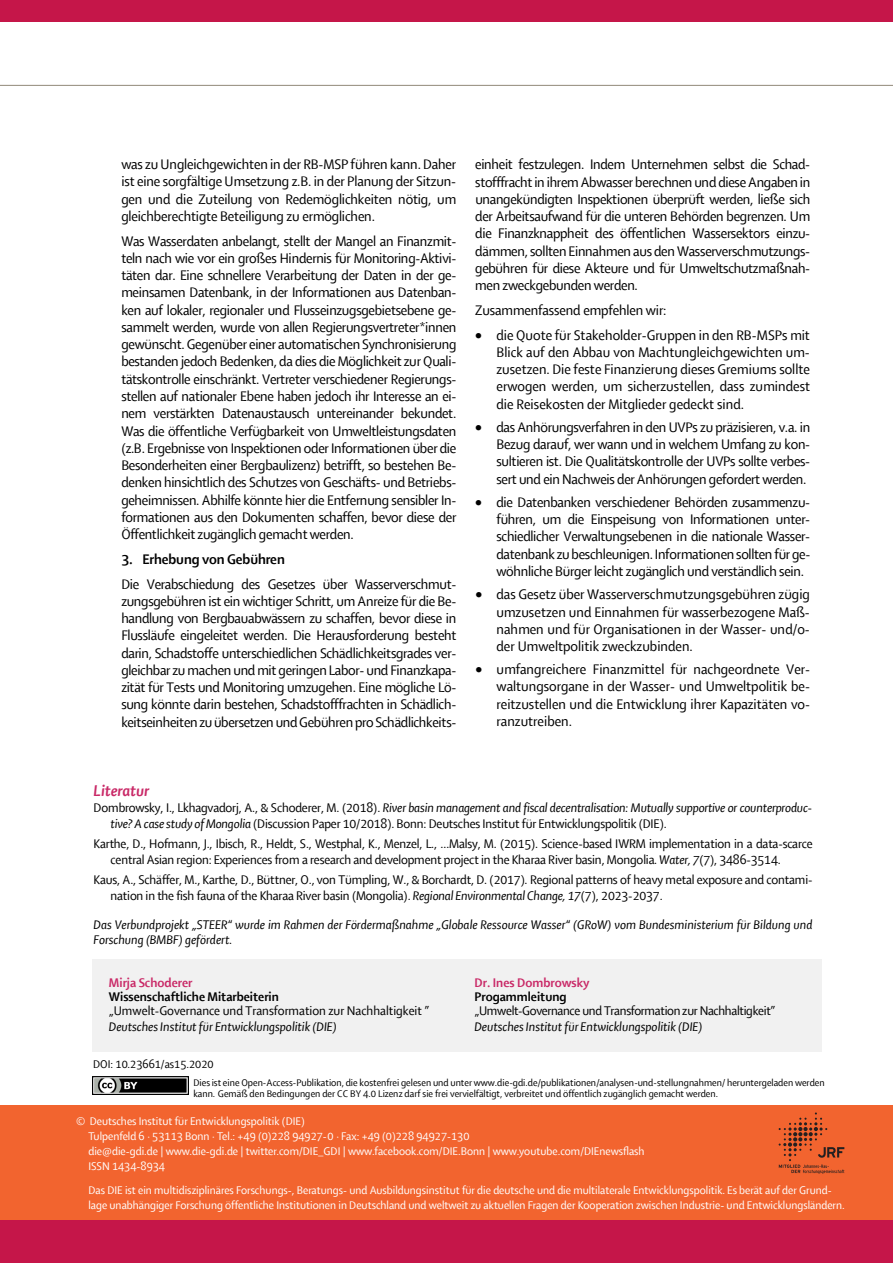
<style>
.page{position:relative;width:893px;height:1263px;background:#fff}
.page>*{position:absolute;margin:0;border:0;box-sizing:border-box;transform-origin:0 0}
.t1{font:16.5px "Shaker RBI";color:#c92967}
.t2{font:15px/17.2px "Shaker R";letter-spacing:-.01em;color:#000;text-align:justify}
.t3{font:15px "Shaker RB";letter-spacing:-.01em;color:#000}
.t4{font:13.5px/19.5px "Shaker R";letter-spacing:-.01em;color:#000}
.t5{font:13.5px/15px "Shaker RI";color:#000}
.t6{font:13.5px "Shaker RB";color:#000}
.t7{font:13.5px "Shaker RB";color:#c92967}
.t8{font:12px/15px "Shaker R";color:#fff}
.t9{font:12px "Shaker R";letter-spacing:-.005em;color:#000}
.t10{font:10.5px/11.6px "Shaker R";color:#000}
.s1{font-family:"Shaker R"}
.s2{font-family:"Shaker RI"}
</style>
<div class="page">
<div style="left:0;top:0;width:893px;height:21px;background:#c51649"></div>
<hr style="left:0;top:85px;width:893px;height:1px;background:#9f988a">
<div style="left:0;top:1106px;width:893px;height:115px;background:#f2642f"></div>
<div style="left:0;top:1220px;width:893px;height:43px;background:#c51649"></div>
<svg style="left:779px;top:1112px;width:65px;height:62px"></svg>
<div style="left:92px;top:959px;width:729px;height:93px;background:#f1f1f1"></div>
<img style="left:93px;top:1076px;width:96px;height:18px">
<p class="t2" style="left:121px;top:156px;width:336px">was zu Ungleichgewichten in der RB-MSP führen kann. Daher ist eine sorgfältige Umsetzung z.B. in der Planung der Sitzun&shy;gen und die Zuteilung von Redemöglichkeiten nötig, um gleichberechtigte Beteiligung zu ermöglichen.</p>
<p class="t2" style="left:121px;top:232px;width:337px">Was Wasserdaten anbelangt, stellt der Mangel an Finanzmit&shy;teln nach wie vor ein großes Hindernis für Monitoring-Aktivi&shy;täten dar. Eine schnellere Verarbeitung der Daten in der ge&shy;meinsamen Datenbank, in der Informationen aus Datenban&shy;ken auf lokaler, regionaler und Flusseinzugsgebietsebene ge&shy;sammelt werden, wurde von allen Regierungsvertreter*innen gewünscht. Gegenüber einer automatischen Synchronisierung bestanden jedoch Bedenken, da dies die Möglichkeit zur Quali&shy;tätskontrolle einschränkt. Vertreter verschiedener Regierungs&shy;stellen auf nationaler Ebene haben jedoch ihr Interesse an ei&shy;nem verstärkten Datenaustausch untereinander bekundet.<br>Was die öffentliche Verfügbarkeit von Umweltleistungsdaten (z.B. Ergebnisse von Inspektionen oder Informationen über die Besonderheiten einer Bergbaulizenz) betrifft, so bestehen Be&shy;denken hinsichtlich des Schutzes von Geschäfts- und Betriebs&shy;geheimnissen. Abhilfe könnte hier die Entfernung sensibler In&shy;formationen aus den Dokumenten schaffen, bevor diese der Öffentlichkeit zugänglich gemacht werden.</p>
<p class="t3" style="left:121px;top:551px;width:165px">3. Erhebung von Gebühren</p>
<p class="t2" style="left:121px;top:575px;width:336px">Die Verabschiedung des Gesetzes über Wasserverschmut&shy;zungsgebühren ist ein wichtiger Schritt, um Anreize für die Be&shy;handlung von Bergbauabwässern zu schaffen, bevor diese in Flussläufe eingeleitet werden. Die Herausforderung besteht darin, Schadstoffe unterschiedlichen Schädlichkeitsgrades ver&shy;gleichbar zu machen und mit geringen Labor- und Finanzkapa&shy;zität für Tests und Monitoring umzugehen. Eine mögliche Lö&shy;sung könnte darin bestehen, Schadstofffrachten in Schädlich&shy;keitseinheiten zu übersetzen und Gebühren pro Schädlichkeits-</p>
<p class="t2" style="left:475px;top:156px;width:337px">einheit festzulegen. Indem Unternehmen selbst die Schad&shy;stofffrachtin ihremAbwasser berechnen und diese Angaben in unangekündigten Inspektionen überprüft werden, ließe sich der Arbeitsaufwand für die unteren Behörden begrenzen. Um die Finanzknappheit des öffentlichen Wassersektors einzu&shy;dämmen, sollten Einnahmen aus den Wasserverschmutzungs&shy;gebühren für diese Akteure und für Umweltschutzmaßnah&shy;men zweckgebunden werden.</p>
<p class="t2" style="left:475px;top:302px;width:193px">Zusammenfassend empfehlen wir:</p>
<p class="t2" style="left:496px;top:326px;width:315px;text-indent:-21px">• die Quote für Stakeholder-Gruppen in den RB-MSPs mit Blick auf den Abbau von Machtungleichgewichten um&shy;zusetzen. Die feste Finanzierung dieses Gremiums sollte erwogen werden, um sicherzustellen, dass zumindest die Reisekosten der Mitglieder gedeckt sind.</p>
<p class="t2" style="left:497px;top:419px;width:315px;text-indent:-21px">• das Anhörungsverfahren in den UVPs zu präzisieren, v.a. in Bezug darauf, wer wann und in welchem Umfang zu kon&shy;sultieren ist. Die Qualitätskontrolle der UVPs sollte verbes&shy;sert und ein Nachweis der Anhörungen gefordert werden.</p>
<p class="t2" style="left:497px;top:494px;width:315px;text-indent:-21px">• die Datenbanken verschiedener Behörden zusammenzu&shy;führen, um die Einspeisung von Informationen unter&shy;schiedlicher Verwaltungsebenen in die nationale Wasser&shy;datenbank zu beschleunigen. Informationen sollten für ge&shy;wöhnliche Bürger leicht zugänglich und verständlich sein.</p>
<p class="t2" style="left:497px;top:586px;width:315px;text-indent:-21px">• das Gesetz über Wasserverschmutzungsgebühren zügig umzusetzen und Einnahmen für wasserbezogene Maß&shy;nahmen und für Organisationen in der Wasser- und/o&shy;der Umweltpolitik zweckzubinden.</p>
<p class="t2" style="left:497px;top:661px;width:315px;text-indent:-21px">• umfangreichere Finanzmittel für nachgeordnete Ver&shy;waltungsorgane in der Wasser- und Umweltpolitik be&shy;reitzustellen und die Entwicklung ihrer Kapazitäten vo&shy;ranzutreiben.</p>
<p class="t1" style="left:94px;top:781px;width:57px">Literatur</p>
<p class="t5" style="left:94px;top:800px;width:720px"><span class="s1">Dombrowsky, I., Lkhagvadorj, A., &amp; Schoderer, M. (2018).</span> River basin management and fiscal decentralisation: Mutually supportive or counterproduc-</p>
<p class="t4" style="left:94px;top:814px;width:721px;text-indent:17px"><span class="s2">tive? A case study of Mongolia</span> (Discussion Paper 10/2018). Bonn: Deutsches Institut für Entwicklungspolitik (DIE).<br>Karthe, D., Hofmann, J., Ibisch, R., Heldt, S., Westphal, K., Menzel, L., …Malsy, M. (2015). Science-based IWRM implementation in a data-scarce</p>
<p class="t4" style="left:94px;top:850px;width:720px;text-indent:17px">central Asian region: Experiences from a research and development project in the Kharaa River basin, Mongolia<span class="s2">. Water, 7</span>(7), 3486-3514.<br>Kaus, A., Schäffer, M., Karthe, D., Büttner, O., von Tümpling, W., &amp; Borchardt, D. (2017). Regional patterns of heavy metal exposure and contami-</p>
<p class="t4" style="left:111px;top:886px;width:554px">nation in the fish fauna of the Kharaa River basin (Mongolia). <span class="s2">Regional Environmental Change, 17</span>(7), 2023-2037.</p>
<p class="t5" style="left:94px;top:917px;width:720px">Das Verbundprojekt „STEER“ wurde im Rahmen der Fördermaßnahme „Globale Ressource Wasser“ (GRoW) vom Bundesministerium für Bildung und<br>Forschung (BMBF) gefördert.</p>
<p class="t7" style="left:109px;top:975px;width:85px">Mirja Schoderer</p>
<p class="t6" style="left:109px;top:989px;width:172px">Wissenschaftliche Mitarbeiterin</p>
<p class="t4" style="left:109px;top:1001px;width:322px">„Umwelt-Governance und Transformation zur Nachhaltigkeit ”</p>
<p class="t5" style="left:109px;top:1019px;width:230px">Deutsches Institut für Entwicklungspolitik (DIE)</p>
<p class="t9" style="left:93px;top:1058px;width:122px">DOI: 10.23661/as15.2020</p>
<p class="t7" style="left:474px;top:975px;width:117px">Dr. Ines Dombrowsky</p>
<p class="t6" style="left:474px;top:989px;width:94px">Progammleitung</p>
<p class="t4" style="left:474px;top:1001px;width:303px">„Umwelt-Governance und Transformation zur Nachhaltigkeit”</p>
<p class="t5" style="left:474px;top:1019px;width:230px">Deutsches Institut für Entwicklungspolitik (DIE)</p>
<p class="t10" style="left:193px;top:1076px;width:633px">Dies ist eine Open-Access-Publikation, die kostenfrei gelesen und unter www.die-gdi.de/publikationen/analysen-und-stellungnahmen/ heruntergeladen werden kann. Gemäß den Bedingungen der CC BY 4.0 Lizenz darf sie frei vervielfältigt, verbreitet und öffentlich zugänglich gemacht werden.</p>
<p class="t8" style="left:88px;top:1113px;width:558px;text-indent:-12px">© Deutsches Institut für Entwicklungspolitik (DIE)<br>Tulpenfeld 6 · 53113 Bonn · Tel.: +49 (0)228 94927-0 · Fax: +49 (0)228 94927-130<br>die@die-gdi.de | www.die-gdi.de | twitter.com/DIE_GDI | www.facebook.com/DIE.Bonn | www.youtube.com/DIEnewsflash ISSN 1434-8934</p>
<p class="t8" style="left:88px;top:1182px;width:758px">Das DIE ist ein multidisziplinäres Forschungs-, Beratungs- und Ausbildungsinstitut für die deutsche und die multilaterale Entwicklungspolitik. Es berät auf der Grund&shy;lage unabhängiger Forschung öffentliche Institutionen in Deutschland und weltweit zu aktuellen Fragen der Kooperation zwischen Industrie- und Entwicklungsländern.</p>
</div>
